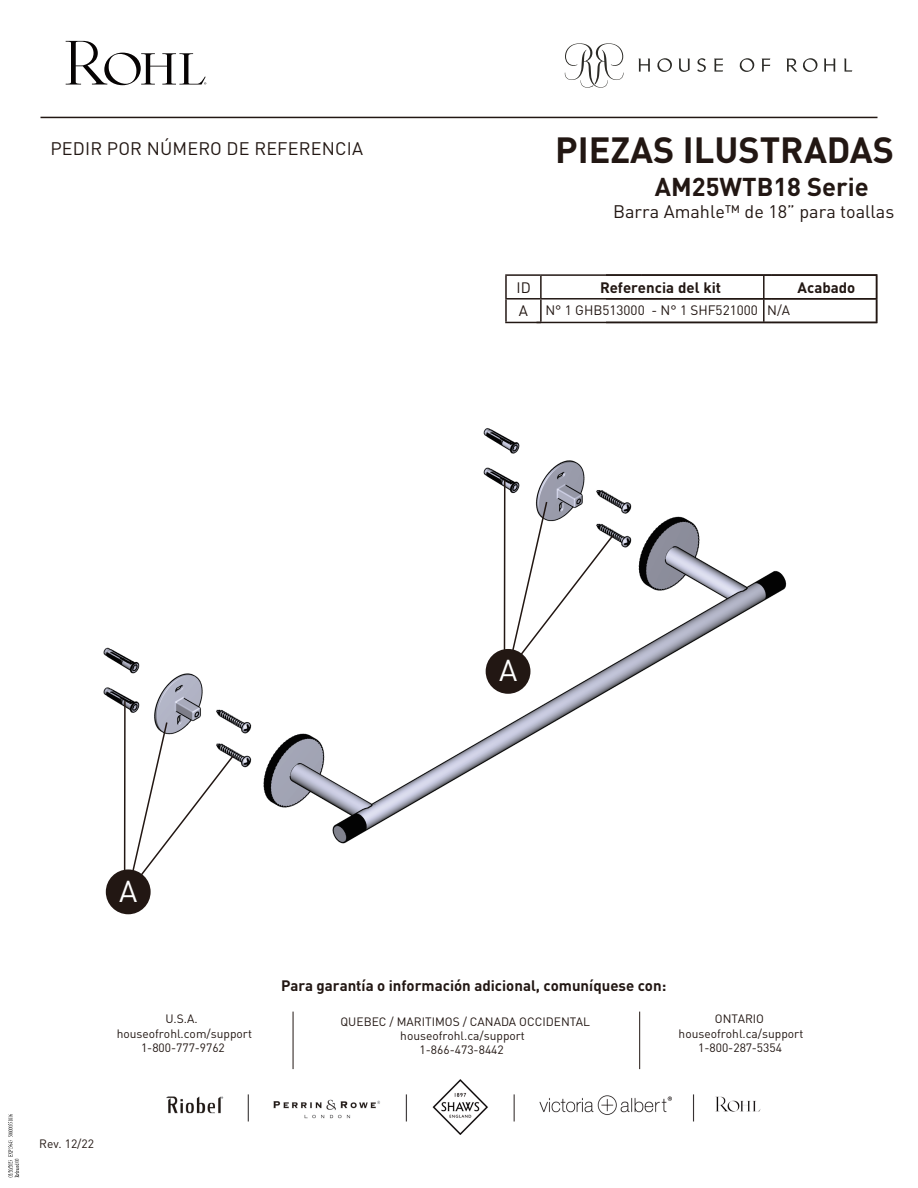
<style>
.page{position:relative;width:918px;height:1188px;background:#fff}
.page>*{position:absolute;margin:0;border:0;box-sizing:border-box;transform-origin:0 0}
.t1{font:700 36px "DIN Pro";color:#221713}
.t2{font:29.85px "DIN Pro";color:#fff}
.t3{font:700 25.5px "DIN Pro";color:#221713}
.t4{font:18px "DIN Pro";letter-spacing:.005em;color:#221713}
.t5{font:700 15px "DIN Pro";color:#221713}
.t6{font:15px "DIN Pro";color:#221713}
.t7{font:13.5px "DIN Pro";color:#221713}
.t8{font:12px/14.4px "DIN Pro";color:#221713;text-align:center}
.s1{font-size:15px}
</style>
<div class="page">
<hr style="left:40px;top:117px;width:838px;height:1px;background:#221713">
<svg style="left:565px;top:43px;width:58px;height:45px"></svg>
<svg style="left:638px;top:59px;width:12px;height:13px"></svg>
<svg style="left:679px;top:59px;width:11px;height:13px"></svg>
<svg style="left:697px;top:58px;width:9px;height:14px"></svg>
<svg style="left:714px;top:59px;width:9px;height:13px"></svg>
<svg style="left:739px;top:58px;width:15px;height:14px"></svg>
<svg style="left:803px;top:58px;width:15px;height:14px"></svg>
<svg style="left:657px;top:58px;width:15px;height:14px"></svg>
<svg style="left:762px;top:59px;width:8px;height:13px"></svg>
<svg style="left:787px;top:59px;width:10px;height:13px"></svg>
<svg style="left:824px;top:59px;width:11px;height:13px"></svg>
<svg style="left:844px;top:59px;width:8px;height:13px"></svg>
<svg style="left:66px;top:41px;width:140px;height:44px"></svg>
<img style="left:166px;top:1080px;width:594px;height:54px">
<hr style="left:639px;top:1012px;width:1px;height:57px;background:#221713">
<hr style="left:293px;top:1012px;width:1px;height:57px;background:#221713">
<hr style="left:876px;top:276px;width:2px;height:22px;background:#221713">
<hr style="left:876px;top:300px;width:2px;height:22px;background:#221713">
<hr style="left:505px;top:274px;width:36px;height:2px;background:#221713">
<hr style="left:505px;top:276px;width:2px;height:22px;background:#221713">
<hr style="left:541px;top:274px;width:223px;height:2px;background:#221713">
<hr style="left:540px;top:276px;width:2px;height:22px;background:#221713">
<hr style="left:764px;top:274px;width:113px;height:2px;background:#221713">
<hr style="left:763px;top:276px;width:2px;height:22px;background:#221713">
<hr style="left:505px;top:298px;width:36px;height:2px;background:#221713">
<hr style="left:505px;top:300px;width:2px;height:22px;background:#221713">
<hr style="left:541px;top:298px;width:223px;height:2px;background:#221713">
<hr style="left:540px;top:300px;width:2px;height:22px;background:#221713">
<hr style="left:764px;top:298px;width:113px;height:2px;background:#221713">
<hr style="left:763px;top:300px;width:2px;height:22px;background:#221713">
<hr style="left:505px;top:322px;width:36px;height:1px;background:#221713">
<hr style="left:537px;top:322px;width:227px;height:1px;background:#221713">
<hr style="left:764px;top:322px;width:113px;height:1px;background:#221713">
<img style="left:103px;top:428px;width:684px;height:440px">
<svg style="left:126px;top:721px;width:109px;height:153px"></svg>
<div style="left:106px;top:869px;width:45px;height:45px;background:#221713;border-radius:50%"></div>
<hr style="left:124px;top:701px;width:2px;height:171px;background:#221713">
<svg style="left:506px;top:500px;width:109px;height:173px"></svg>
<div style="left:486px;top:649px;width:44px;height:45px;background:#221713;border-radius:50%"></div>
<hr style="left:504px;top:481px;width:1px;height:171px;background:#221713">
<svg style="left:8px;top:1114px;width:11px;height:63px"></svg>
<h3 class="t4" style="left:50px;top:136px;width:314px">PEDIR POR NÚMERO DE REFERENCIA</h3>
<h1 class="t1" style="left:555px;top:122px;width:341px">PIEZAS ILUSTRADAS</h1>
<h3 class="t3" style="left:655px;top:167px;width:215px">AM25WTB18 Serie</h3>
<h3 class="t4" style="left:613px;top:199px;width:283px">Barra Amahle™ de 18” para toallas</h3>
<p class="t5" style="left:600px;top:276px;width:123px">Referencia del kit</p>
<p class="t5" style="left:798px;top:276px;width:59px">Acabado</p>
<p class="t7" style="left:767px;top:301px;width:24px">N/A</p>
<p class="t6" style="left:517px;top:277px;width:16px">ID</p>
<p class="t7" style="left:519px;top:301px;width:240px"><span class="s1">A</span> N° 1 GHB513000 - N° 1 SHF521000</p>
<h2 class="t2" style="left:119px;top:871px;width:20px">A</h2>
<h2 class="t2" style="left:499px;top:650px;width:20px">A</h2>
<p class="t5" style="left:281px;top:973px;width:387px">Para garantía o información adicional, comuníquese con:</p>
<p class="t8" style="left:117px;top:1011px;width:137px">U.S.A. houseofrohl.com/support<br>1-800-777-9762</p>
<p class="t8" style="left:679px;top:1011px;width:126px">ONTARIO houseofrohl.ca/support<br>1-800-287-5354</p>
<p class="t8" style="left:341px;top:1013px;width:251px">QUEBEC / MARITIMOS / CANADA OCCIDENTAL</p>
<p class="t8" style="left:400px;top:1028px;width:126px">houseofrohl.ca/support</p>
<p class="t8" style="left:420px;top:1042px;width:86px">1-866-473-8442</p>
<p class="t8" style="left:39px;top:1136px;width:56px">Rev. 12/22</p>
</div>
